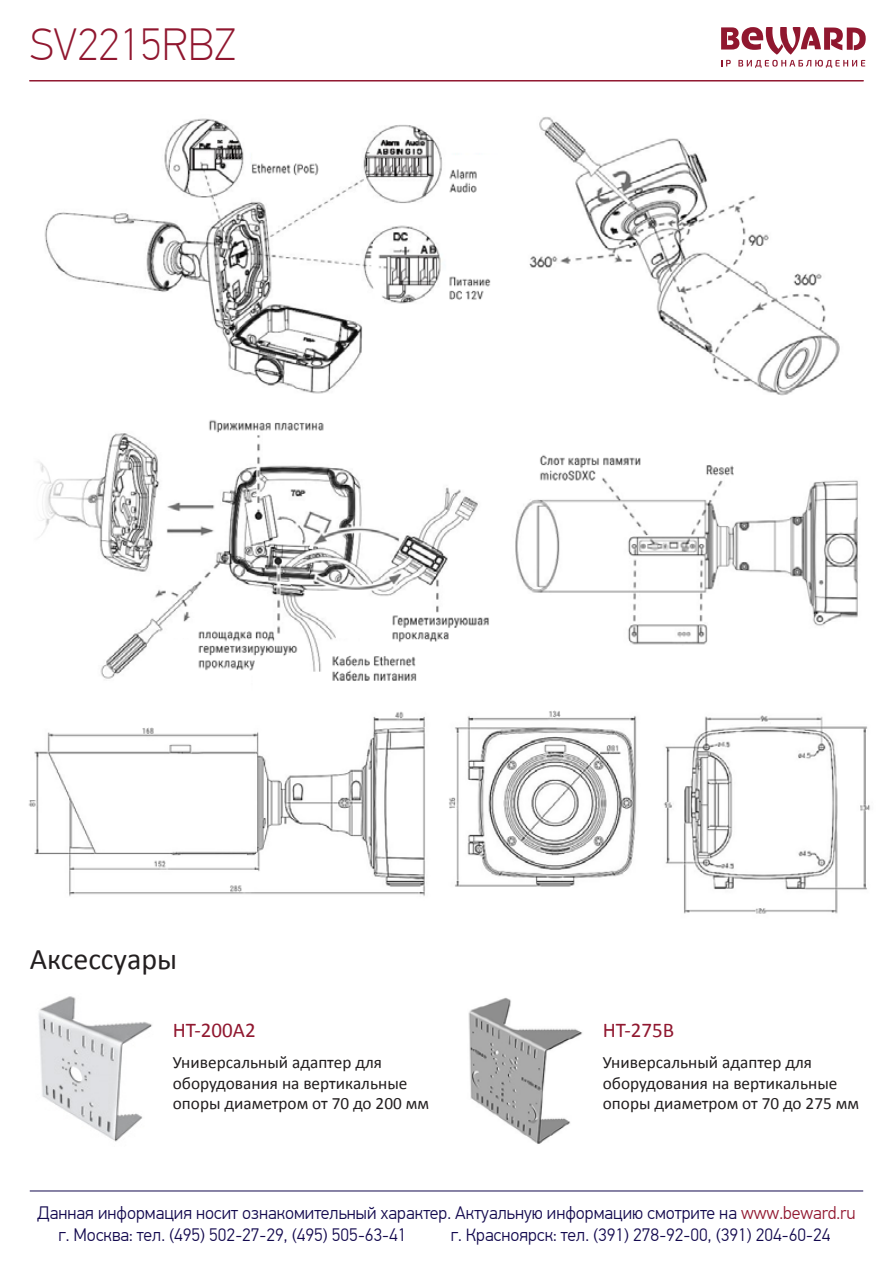
<style>
.page{position:relative;width:893px;height:1263px;background:#fff}
.page>*{position:absolute;margin:0;border:0;box-sizing:border-box;transform-origin:0 0}
.t1{font:100 45px "PF Din Text Pro";color:#90172f}
.t2{font:30px "Calibri";color:#231f20}
.t3{font:21px "Calibri";color:#90172f}
.t4{font:300 18px/21.6px "PF Din Text Pro";color:#13094e}
.t5{font:17.25px/20.7px "Calibri";color:#231f20}
.s1{color:#91172f}
</style>
<div class="page">
<svg style="left:721px;top:27px;width:145px;height:41px"></svg>
<hr style="left:30px;top:80px;width:833px;height:2px;background:#90172f">
<img style="left:38px;top:996px;width:114px;height:146px">
<img style="left:468px;top:997px;width:115px;height:147px">
<img style="left:44px;top:118px;width:447px;height:276px">
<img style="left:529px;top:117px;width:311px;height:279px">
<img style="left:114px;top:420px;width:375px;height:261px">
<img style="left:28px;top:710px;width:609px;height:187px">
<img style="left:664px;top:715px;width:206px;height:199px">
<img style="left:515px;top:455px;width:343px;height:190px">
<div style="left:0;top:372px;width:114px;height:331px;background:#fff"></div>
<hr style="left:30px;top:1190px;width:833px;height:1px;background:#13094e">
<h1 class="t1" style="left:30px;top:19px;width:208px">SV2215RBZ</h1>
<h2 class="t2" style="left:30px;top:940px;width:149px">Аксессуары</h2>
<p class="t3" style="left:173px;top:1016px;width:84px">HT-200A2</p>
<p class="t5" style="left:173px;top:1052px;width:258px">Универсальный адаптер для оборудования на вертикальные опоры диаметром от 70 до 200 мм</p>
<p class="t3" style="left:603px;top:1016px;width:73px">HT-275B</p>
<p class="t5" style="left:603px;top:1052px;width:258px">Универсальный адаптер для оборудования на вертикальные опоры диаметром от 70 до 275 мм</p>
<p class="t4" style="left:58px;top:1203px;width:799px;text-indent:-21px">Данная информация носит ознакомительный характер. Актуальную информацию смотрите на <span class="s1">www.beward.ru </span>г. Москва: тел. (495) 502-27-29, (495) 505-63-41</p>
<p class="t4" style="left:451px;top:1224px;width:381px">г. Красноярск: тел. (391) 278-92-00, (391) 204-60-24</p>
</div>
